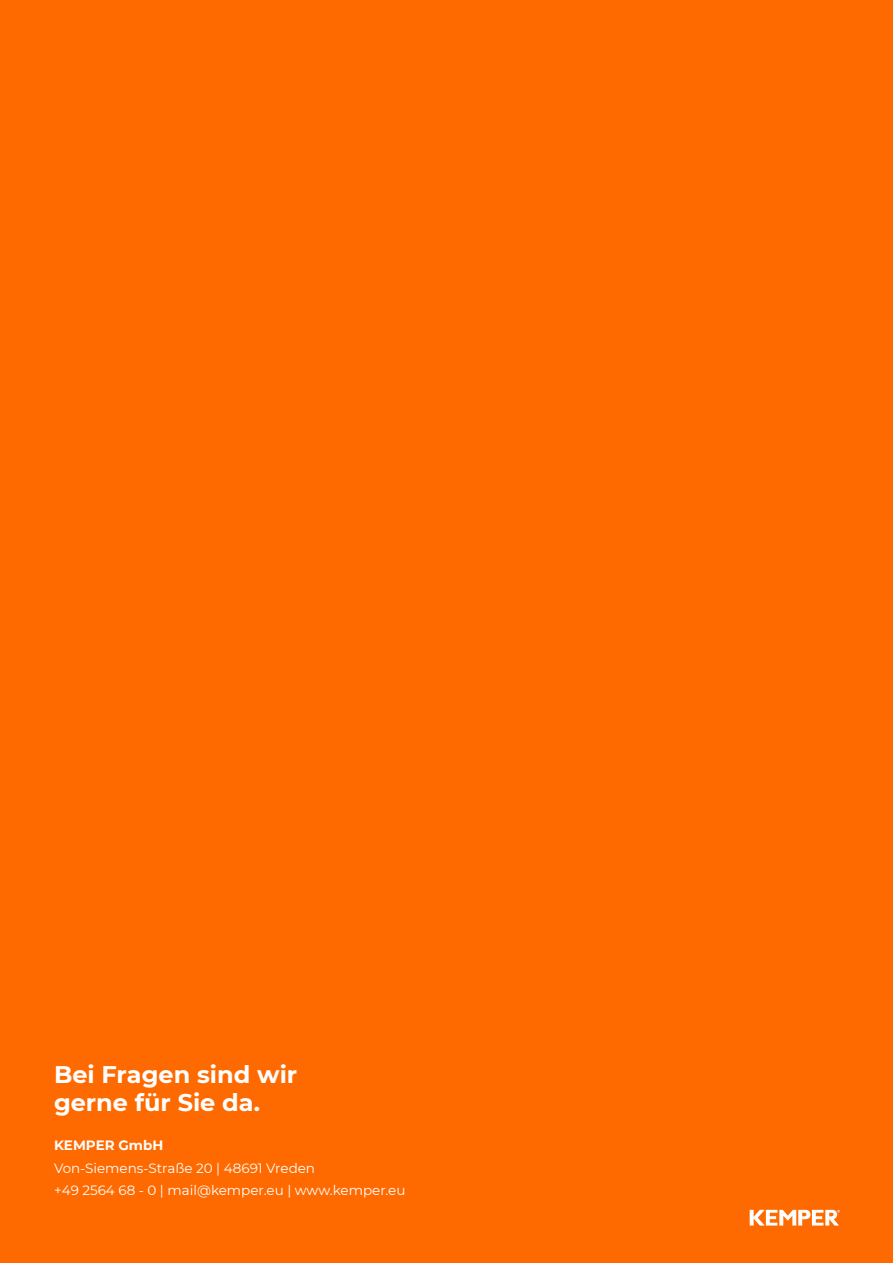
<style>
.page{position:relative;width:893px;height:1263px;background:#ff6a00}
.page>*{position:absolute;margin:0;border:0;box-sizing:border-box;transform-origin:0 0}
.t1{font:700 24px/28.8px "Montserrat";color:#fff}
.t2{font:13.5px/22.5px "Montserrat";color:#fff}
.t3{font:700 13.5px "Montserrat";color:#fff}
</style>
<div class="page">
<svg style="left:750px;top:1210px;width:90px;height:15px"></svg>
<h1 class="t1" style="left:54px;top:1058px;width:245px">Bei Fragen sind wir gerne für Sie da.</h1>
<p class="t3" style="left:54px;top:1135px;width:111px">KEMPER GmbH</p>
<p class="t2" style="left:54px;top:1156px;width:353px">Von-Siemens-Straße 20 | 48691 Vreden<br>+49 2564 68 - 0 | mail@kemper.eu | www.kemper.eu</p>
</div>
